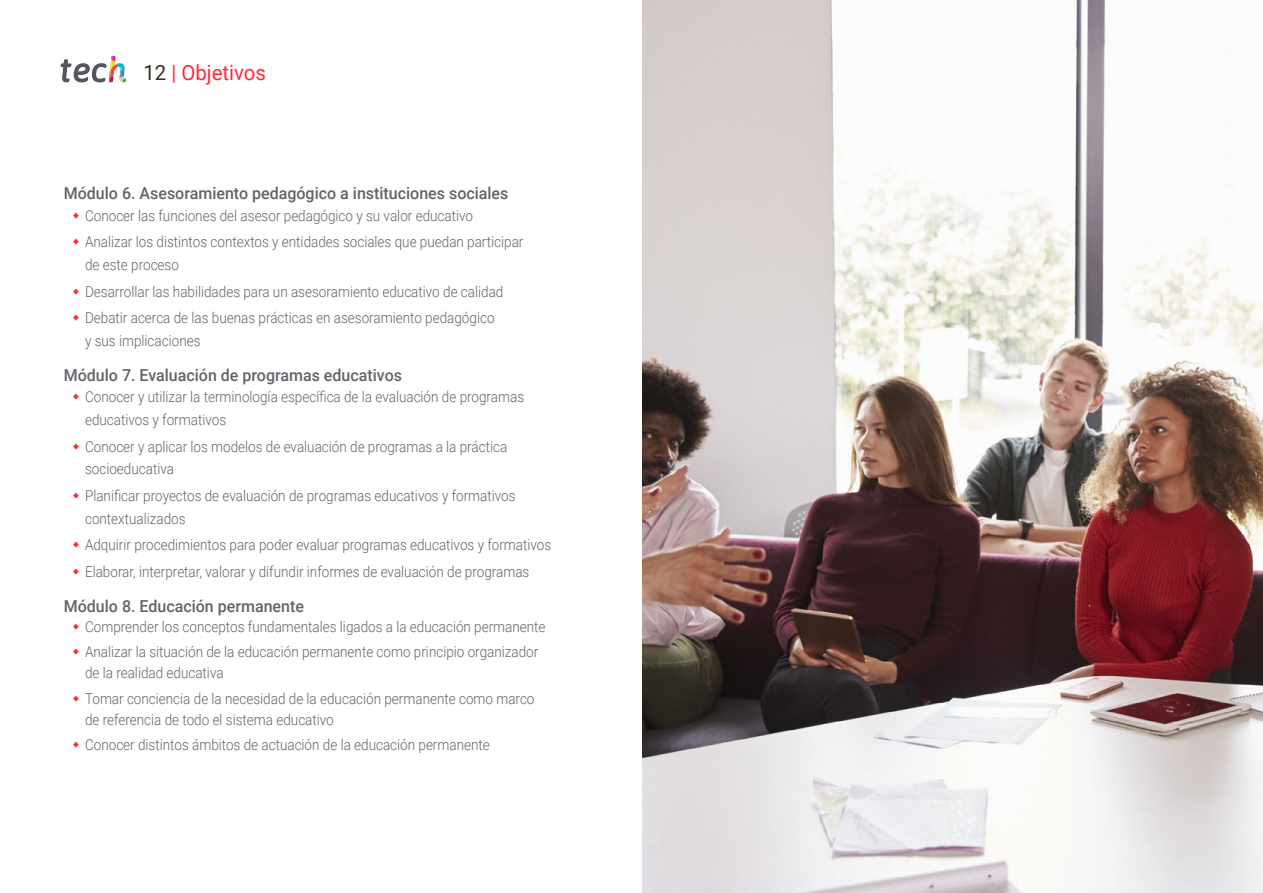
<style>
.page{position:relative;width:1263px;height:893px;background:#fff}
.page>*{position:absolute;margin:0;border:0;box-sizing:border-box;transform-origin:0 0}
.t1{font:21px "Roboto";color:#ff293a}
.t2{font:500 16.5px "Roboto";color:#61646a}
.t3{font:300 15px/26.7px "Roboto";color:#61646a;scale:.9 1}
.s1{color:#312e20}
</style>
<div class="page">
<img style="left:642px;top:0;width:621px;height:893px">
<svg style="left:61px;top:56px;width:65px;height:27px"></svg>
<h1 class="t1" style="left:144px;top:57px;width:124px"><span class="s1">12</span> | Objetivos</h1>
<p class="t2" style="left:64px;top:182px;width:446px">Módulo 6. Asesoramiento pedagógico a instituciones sociales</p>
<p class="t3" style="left:85px;top:201px;width:489px">Conocer las funciones del asesor pedagógico y su valor educativo<br>Analizar los distintos contextos y entidades sociales que puedan participar</p>
<p class="t3" style="left:85px;top:251px;width:466px">de este proceso<br>Desarrollar las habilidades para un asesoramiento educativo de calidad<br>Debatir acerca de las buenas prácticas en asesoramiento pedagógico</p>
<p class="t3" style="left:85px;top:327px;width:130px">y sus implicaciones</p>
<p class="t2" style="left:64px;top:363px;width:340px">Módulo 7. Evaluación de programas educativos</p>
<p class="t3" style="left:85px;top:385px;width:489px;line-height:22.5px">Conocer y utilizar la terminología específica de la evaluación de programas educativos y formativos</p>
<p class="t3" style="left:85px;top:435px;width:471px;line-height:22.5px">Conocer y aplicar los modelos de evaluación de programas a la práctica socioeducativa</p>
<p class="t3" style="left:85px;top:484px;width:480px;line-height:22.5px">Planificar proyectos de evaluación de programas educativos y formativos contextualizados</p>
<p class="t3" style="left:85px;top:531px;width:520px">Adquirir procedimientos para poder evaluar programas educativos y formativos<br>Elaborar, interpretar, valorar y difundir informes de evaluación de programas</p>
<p class="t2" style="left:64px;top:595px;width:242px">Módulo 8. Educación permanente</p>
<p class="t3" style="left:85px;top:614px;width:513px;line-height:25.2px">Comprender los conceptos fundamentales ligados a la educación permanente<br>Analizar la situación de la educación permanente como principio organizador</p>
<p class="t3" style="left:85px;top:660px;width:501px;line-height:25.2px">de la realidad educativa<br>Tomar conciencia de la necesidad de la educación permanente como marco</p>
<p class="t3" style="left:85px;top:706px;width:451px;line-height:25.2px">de referencia de todo el sistema educativo<br>Conocer distintos ámbitos de actuación de la educación permanente</p>
</div>
